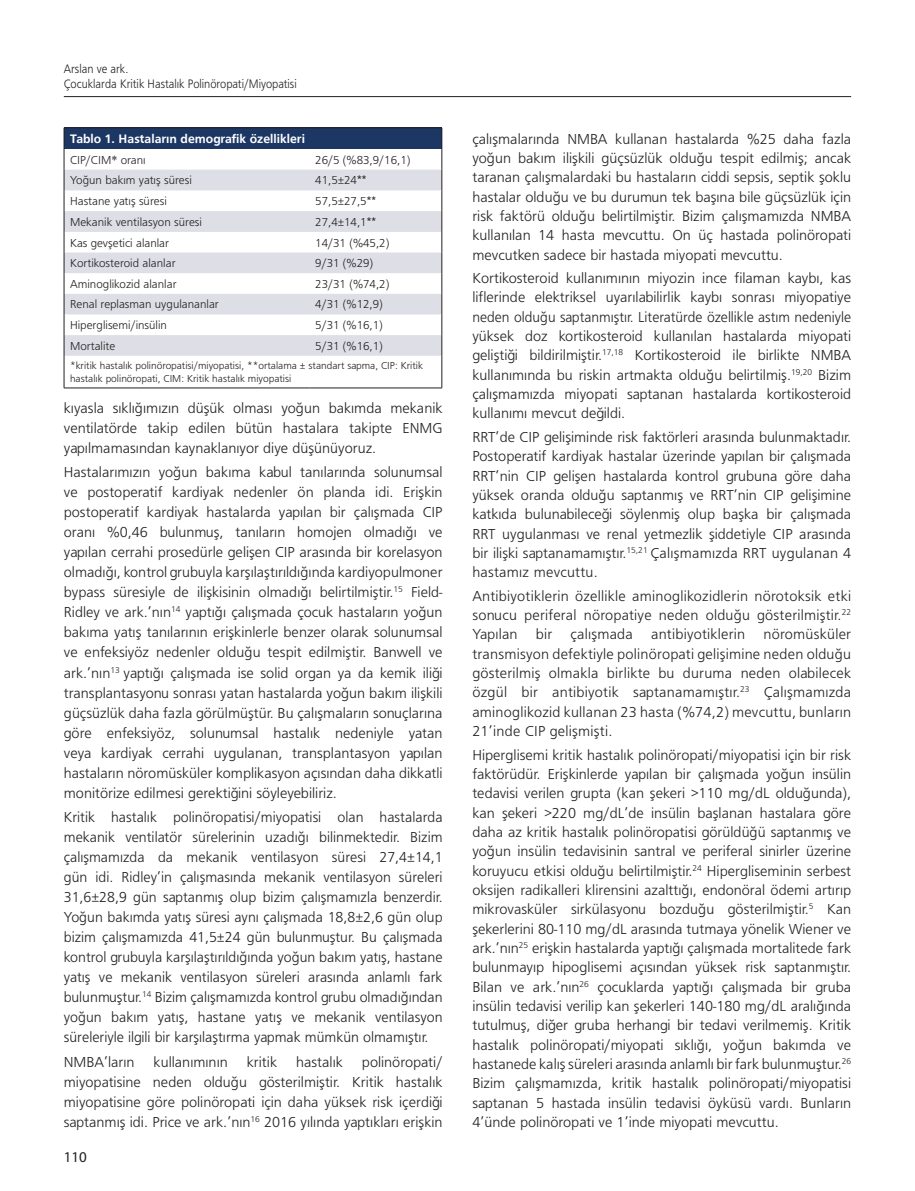
<style>
.page{position:relative;width:915px;height:1191px;background:#fff}
.page>*{position:absolute;margin:0;border:0;box-sizing:border-box;transform-origin:0 0}
.t1{font:15px/19.4px "Frugal Normal Tr";color:#231f20;text-align:justify}
.t2{font:15px "Myriad Pro";color:#231f20}
.t3{font:12.75px/15px "Frugal Normal Tr";color:#231f20;scale:.9 1}
.t4{font:12.75px "Frugal Bold Tr";color:#fff}
.t5{font:12px "Frugal Normal Tr";color:#231f20}
.t6{font:10.5px/12.6px "Frugal Normal Tr";color:#231f20}
.s1{font-family:"Times New Roman"}
.s2{font-family:"Arial"}
</style>
<div class="page">
<hr style="left:64px;top:96px;width:786px;height:1px;background:#231f20">
<div style="left:64px;top:128px;width:377px;height:21px;background:#1c3764"></div>
<svg style="left:65px;top:170px;width:376px;height:186px;fill:#dddee6"></svg>
<hr style="left:64px;top:128px;width:245px;height:1px;background:#231f20">
<hr style="left:309px;top:128px;width:133px;height:1px;background:#231f20">
<svg style="left:64px;top:128px;width:1px;height:228px"></svg>
<svg style="left:441px;top:128px;width:1px;height:228px"></svg>
<hr style="left:64px;top:356px;width:1px;height:32px;background:#231f20">
<hr style="left:441px;top:356px;width:1px;height:32px;background:#231f20">
<hr style="left:64px;top:388px;width:245px;height:1px;background:#231f20">
<hr style="left:309px;top:388px;width:133px;height:1px;background:#231f20">
<p class="t3" style="left:64px;top:61px;width:260px">Arslan ve ark.<br>Çocuklarda Kritik Hastalık Polinöropati/Miyopatisi</p>
<p class="t4" style="left:70px;top:131px;width:236px">Tablo 1. Hastaların demografik özellikleri</p>
<p class="t5" style="left:70px;top:153px;width:77px">CIP/CIM<span class="s1">*</span> oranı</p>
<p class="t5" style="left:315px;top:153px;width:97px">26/5 (%83,9/16,1)</p>
<p class="t5" style="left:70px;top:174px;width:123px">Yoğun bakım yatış süresi</p>
<p class="t5" style="left:315px;top:174px;width:53px">41,5±24<span class="s2">**</span></p>
<p class="t5" style="left:70px;top:194px;width:98px">Hastane yatış süresi</p>
<p class="t5" style="left:315px;top:194px;width:62px">57,5±27,5<span class="s2">**</span></p>
<p class="t5" style="left:70px;top:215px;width:133px">Mekanik ventilasyon süresi</p>
<p class="t5" style="left:315px;top:215px;width:62px">27,4±14,1<span class="s2">**</span></p>
<p class="t5" style="left:70px;top:236px;width:100px">Kas gevşetici alanlar</p>
<p class="t5" style="left:315px;top:236px;width:76px">14/31 (%45,2)</p>
<p class="t5" style="left:70px;top:256px;width:107px">Kortikosteroid alanlar</p>
<p class="t5" style="left:315px;top:256px;width:59px">9/31 (%29)</p>
<p class="t5" style="left:70px;top:277px;width:108px">Aminoglikozid alanlar</p>
<p class="t5" style="left:315px;top:277px;width:76px">23/31 (%74,2)</p>
<p class="t5" style="left:70px;top:298px;width:150px">Renal replasman uygulananlar</p>
<p class="t5" style="left:315px;top:298px;width:69px">4/31 (%12,9)</p>
<p class="t5" style="left:70px;top:318px;width:98px">Hiperglisemi/insülin</p>
<p class="t5" style="left:315px;top:318px;width:69px">5/31 (%16,1)</p>
<p class="t5" style="left:70px;top:339px;width:47px">Mortalite</p>
<p class="t5" style="left:315px;top:339px;width:69px">5/31 (%16,1)</p>
<p class="t6" style="left:70px;top:359px;width:354px">*kritik hastalık polinöropatisi/miyopatisi, **ortalama ± standart sapma, CIP: Kritik hastalık polinöropati, CIM: Kritik hastalık miyopatisi</p>
<p class="t1" style="left:64px;top:397px;width:380px;line-height:20.1px">kıyasla sıklığımızın düşük olması yoğun bakımda mekanik ventilatörde takip edilen bütün hastalara takipte ENMG yapılmamasından kaynaklanıyor diye düşünüyoruz.</p>
<p class="t1" style="left:64px;top:462px;width:380px;line-height:20.1px">Hastalarımızın yoğun bakıma kabul tanılarında solunumsal ve postoperatif kardiyak nedenler ön planda idi. Erişkin postoperatif kardiyak hastalarda yapılan bir çalışmada CIP oranı %0,46 bulunmuş, tanıların homojen olmadığı ve yapılan cerrahi prosedürle gelişen CIP arasında bir korelasyon olmadığı, kontrol grubuyla karşılaştırıldığında kardiyopulmoner bypass süresiyle de ilişkisinin olmadığı belirtilmiştir.<sup>15</sup> Field-Ridley ve ark.’nın<sup>14</sup> yaptığı çalışmada çocuk hastaların yoğun bakıma yatış tanılarının erişkinlerle benzer olarak solunumsal ve enfeksiyöz nedenler olduğu tespit edilmiştir. Banwell ve ark.’nın<sup>13</sup> yaptığı çalışmada ise solid organ ya da kemik iliği transplantasyonu sonrası yatan hastalarda yoğun bakım ilişkili güçsüzlük daha fazla görülmüştür. Bu çalışmaların sonuçlarına göre enfeksiyöz, solunumsal hastalık nedeniyle yatan veya kardiyak cerrahi uygulanan, transplantasyon yapılan hastaların nöromüsküler komplikasyon açısından daha dikkatli monitörize edilmesi gerektiğini söyleyebiliriz.</p>
<p class="t1" style="left:64px;top:807px;width:380px;line-height:20.1px">Kritik hastalık polinöropatisi/miyopatisi olan hastalarda mekanik ventilatör sürelerinin uzadığı bilinmektedir. Bizim çalışmamızda da mekanik ventilasyon süresi 27,4±14,1 gün idi. Ridley’in çalışmasında mekanik ventilasyon süreleri 31,6±28,9 gün saptanmış olup bizim çalışmamızla benzerdir.<br>Yoğun bakımda yatış süresi aynı çalışmada 18,8±2,6 gün olup bizim çalışmamızda 41,5±24 gün bulunmuştur. Bu çalışmada kontrol grubuyla karşılaştırıldığında yoğun bakım yatış, hastane yatış ve mekanik ventilasyon süreleri arasında anlamlı fark bulunmuştur.<sup>14</sup> Bizim çalışmamızda kontrol grubu olmadığından yoğun bakım yatış, hastane yatış ve mekanik ventilasyon süreleriyle ilgili bir karşılaştırma yapmak mümkün olmamıştır.</p>
<p class="t1" style="left:64px;top:1052px;width:72px">NMBA’ların</p>
<p class="t1" style="left:154px;top:1052px;width:76px">kullanımının</p>
<p class="t1" style="left:247px;top:1052px;width:32px">kritik</p>
<p class="t1" style="left:296px;top:1052px;width:48px">hastalık</p>
<p class="t1" style="left:64px;top:1051px;width:380px;line-height:20.1px;text-indent:298px">polinöropati/ miyopatisine neden olduğu gösterilmiştir. Kritik hastalık miyopatisine göre polinöropati için daha yüksek risk içerdiği saptanmış idi. Price ve ark.’nın<sup>16</sup> 2016 yılında yaptıkları erişkin</p>
<p class="t2" style="left:64px;top:1147px;width:25px">110</p>
<p class="t1" style="left:472px;top:129px;width:380px">çalışmalarında NMBA kullanan hastalarda %25 daha fazla yoğun bakım ilişkili güçsüzlük olduğu tespit edilmiş; ancak taranan çalışmalardaki bu hastaların ciddi sepsis, septik şoklu hastalar olduğu ve bu durumun tek başına bile güçsüzlük için risk faktörü olduğu belirtilmiştir. Bizim çalışmamızda NMBA kullanılan 14 hasta mevcuttu. On üç hastada polinöropati mevcutken sadece bir hastada miyopati mevcuttu.</p>
<p class="t1" style="left:472px;top:268px;width:380px">Kortikosteroid kullanımının miyozin ince filaman kaybı, kas liflerinde elektriksel uyarılabilirlik kaybı sonrası miyopatiye neden olduğu saptanmıştır. Literatürde özellikle astım nedeniyle yüksek doz kortikosteroid kullanılan hastalarda miyopati geliştiği bildirilmiştir.<sup>17,18</sup> Kortikosteroid ile birlikte NMBA kullanımında bu riskin artmakta olduğu belirtilmiş.<sup>19,20</sup> Bizim çalışmamızda miyopati saptanan hastalarda kortikosteroid kullanımı mevcut değildi.</p>
<p class="t1" style="left:472px;top:427px;width:380px">RRT’de CIP gelişiminde risk faktörleri arasında bulunmaktadır.<br>Postoperatif kardiyak hastalar üzerinde yapılan bir çalışmada RRT’nin CIP gelişen hastalarda kontrol grubuna göre daha yüksek oranda olduğu saptanmış ve RRT’nin CIP gelişimine katkıda bulunabileceği söylenmiş olup başka bir çalışmada RRT uygulanması ve renal yetmezlik şiddetiyle CIP arasında bir ilişki saptanamamıştır.<sup>15,21</sup> Çalışmamızda RRT uygulanan 4 hastamız mevcuttu.</p>
<p class="t1" style="left:472px;top:586px;width:380px">Antibiyotiklerin özellikle aminoglikozidlerin nörotoksik etki sonucu periferal nöropatiye neden olduğu gösterilmiştir.<sup>22<br></sup>Yapılan bir çalışmada antibiyotiklerin nöromüsküler transmisyon defektiyle polinöropati gelişimine neden olduğu gösterilmiş olmakla birlikte bu duruma neden olabilecek özgül bir antibiyotik saptanamamıştır.<sup>23</sup> Çalışmamızda aminoglikozid kullanan 23 hasta (%74,2) mevcuttu, bunların 21’inde CIP gelişmişti.</p>
<p class="t1" style="left:472px;top:745px;width:380px">Hiperglisemi kritik hastalık polinöropati/miyopatisi için bir risk faktörüdür. Erişkinlerde yapılan bir çalışmada yoğun insülin tedavisi verilen grupta (kan şekeri &gt;110 mg/dL olduğunda), kan şekeri &gt;220 mg/dL’de insülin başlanan hastalara göre daha az kritik hastalık polinöropatisi görüldüğü saptanmış ve yoğun insülin tedavisinin santral ve periferal sinirler üzerine koruyucu etkisi olduğu belirtilmiştir.<sup>24</sup> Hipergliseminin serbest oksijen radikalleri klirensini azalttığı, endonöral ödemi artırıp mikrovasküler sirkülasyonu bozduğu gösterilmiştir.<sup>5</sup> Kan şekerlerini 80-110 mg/dL arasında tutmaya yönelik Wiener ve ark.’nın<sup>25</sup> erişkin hastalarda yaptığı çalışmada mortalitede fark bulunmayıp hipoglisemi açısından yüksek risk saptanmıştır.<br>Bilan ve ark.’nın<sup>26</sup> çocuklarda yaptığı çalışmada bir gruba insülin tedavisi verilip kan şekerleri 140-180 mg/dL aralığında tutulmuş, diğer gruba herhangi bir tedavi verilmemiş. Kritik hastalık polinöropati/miyopati sıklığı, yoğun bakımda ve hastanede kalış süreleri arasında anlamlı bir fark bulunmuştur.<sup>26<br></sup>Bizim çalışmamızda, kritik hastalık polinöropati/miyopatisi saptanan 5 hastada insülin tedavisi öyküsü vardı. Bunların 4’ünde polinöropati ve 1’inde miyopati mevcuttu.</p>
</div>
